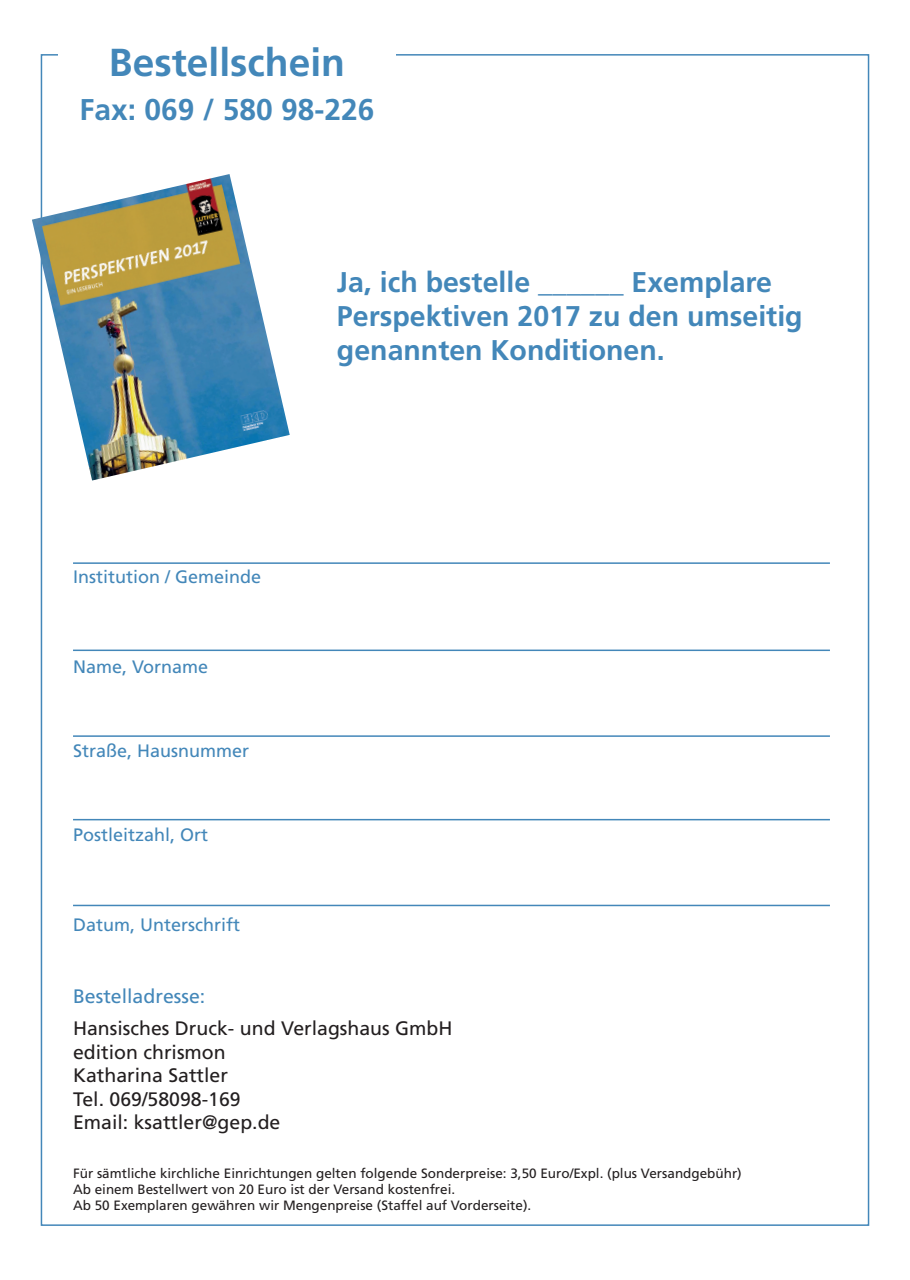
<style>
.page{position:relative;width:910px;height:1280px;background:#fff}
.page>*{position:absolute;margin:0;border:0;box-sizing:border-box;transform-origin:0 0}
.t1{font:700 39px "Frutiger LT Std";color:#4387b9}
.t2{font:700 30px "Frutiger LT Std";color:#4387b9}
.t3{font:700 28.5px/34.2px "Frutiger LT Std";color:#4387b9}
.t4{font:19.5px/23.4px "Frutiger LT Std";color:#231f20}
.t5{font:19.5px "Frutiger LT Std";color:#4387b9}
.t6{font:18px "Frutiger LT Std";color:#4387b9}
.t7{font:13.5px/16.2px "Frutiger LT Std";color:#231f20}
</style>
<div class="page">
<img style="left:32px;top:174px;width:258px;height:306px">
<hr style="left:73px;top:562px;width:757px;height:2px;background:#4387b9">
<hr style="left:73px;top:649px;width:757px;height:2px;background:#4387b9">
<hr style="left:73px;top:735px;width:757px;height:2px;background:#4387b9">
<hr style="left:73px;top:819px;width:757px;height:1px;background:#4387b9">
<hr style="left:73px;top:905px;width:757px;height:1px;background:#4387b9">
<h1 class="t1" style="left:109px;top:39px;width:238px">Bestellschein</h1>
<h2 class="t2" style="left:79px;top:92px;width:297px">Fax: 069 / 580 98-226</h2>
<h3 class="t3" style="left:337px;top:265px;width:467px">Ja, ich bestelle ______ Exemplare<br>Perspektiven 2017 zu den umseitig genannten Konditionen.</h3>
<h3 class="t6" style="left:73px;top:566px;width:190px">Institution / Gemeinde</h3>
<h3 class="t6" style="left:73px;top:656px;width:137px">Name, Vorname</h3>
<h3 class="t6" style="left:73px;top:740px;width:178px">Straße, Hausnummer</h3>
<h3 class="t6" style="left:73px;top:824px;width:137px">Postleitzahl, Ort</h3>
<h3 class="t6" style="left:73px;top:914px;width:169px">Datum, Unterschrift</h3>
<h3 class="t5" style="left:73px;top:985px;width:134px">Bestelladresse:</h3>
<h3 class="t4" style="left:73px;top:1017px;width:381px">Hansisches Druck- und Verlagshaus GmbH edition chrismon<br>Katharina Sattler<br>Tel. 069/58098-169<br>Email: ksattler@gep.de</h3>
<p class="t7" style="left:73px;top:1165px;width:670px">Für sämtliche kirchliche Einrichtungen gelten folgende Sonderpreise: 3,50 Euro/Expl. (plus Versandgebühr)<br>Ab einem Bestellwert von 20 Euro ist der Versand kostenfrei.<br>Ab 50 Exemplaren gewähren wir Mengenpreise (Staffel auf Vorderseite).</p>
</div>
